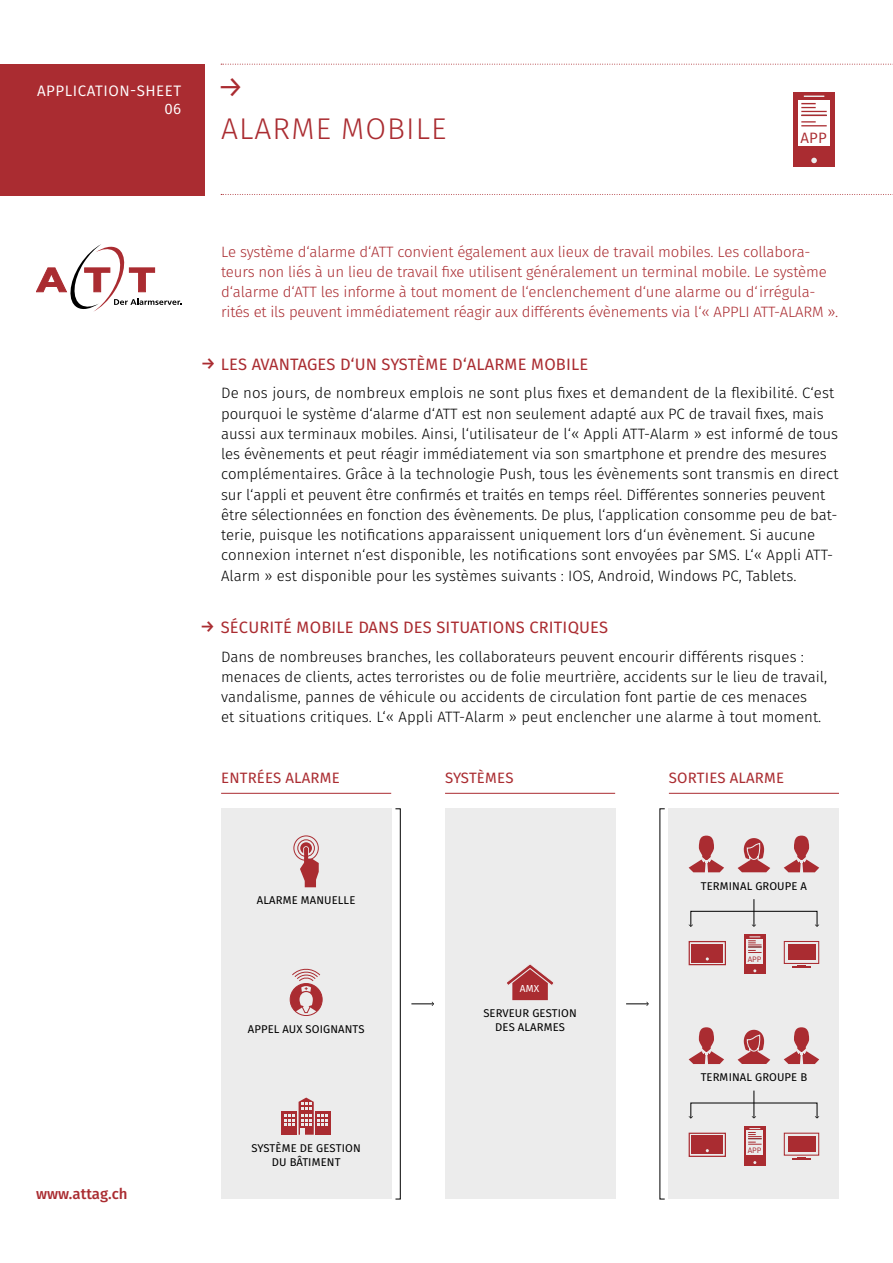
<style>
.page{position:relative;width:893px;height:1263px;background:#fff}
.page>*{position:absolute;margin:0;border:0;box-sizing:border-box;transform-origin:0 0}
.t1{font:300 30px "Fira Sans";letter-spacing:.035em;color:#aa2c31}
.t2{font:30px "Fira Sans";color:#aa2c31}
.t3{font:16.5px "Fira Sans";letter-spacing:.01em;color:#aa2c31}
.t4{font:15.15px/18.1px "Fira Sans";letter-spacing:.035em;color:#fff;text-align:right}
.t5{font:300 15px/20.2px "Fira Sans";color:#000}
.t6{font:300 15px/20.2px "Fira Sans";letter-spacing:-.01em;color:#aa2c31}
.t7{font:15px "Fira Sans";letter-spacing:.01em;color:#aa2c31}
.t8{font:500 15px "Fira Sans";color:#aa2c31}
.t9{font:15px "Fira Sans";color:#aa2c31}
.t10{font:11.25px/13.5px "Fira Sans";letter-spacing:.01em;color:#000;text-align:center}
.t11{font:10.2px "Fira Sans";color:#fff}
.t12{font:7.95px "Fira Sans";letter-spacing:.01em;color:#aa2c31}
.s1{font-weight:500}
</style>
<div class="page">
<svg style="left:221px;top:64px;width:672px;height:1px"></svg>
<svg style="left:221px;top:194px;width:672px;height:1px"></svg>
<svg style="left:411px;top:1002px;width:23px;height:4px"></svg>
<svg style="left:626px;top:1002px;width:23px;height:4px"></svg>
<hr style="left:445px;top:793px;width:170px;height:1px;background:#aa2c31">
<div style="left:445px;top:808px;width:170px;height:391px;background:#ececec"></div>
<div style="left:221px;top:808px;width:170px;height:391px;background:#ececec"></div>
<hr style="left:221px;top:793px;width:170px;height:1px;background:#aa2c31">
<div style="left:395px;top:808px;width:6px;height:391px;border:1px solid #000"></div>
<hr style="left:669px;top:793px;width:170px;height:1px;background:#aa2c31">
<div style="left:669px;top:808px;width:170px;height:391px;background:#ececec"></div>
<svg style="left:507px;top:964px;width:47px;height:36px"></svg>
<div style="left:0;top:64px;width:205px;height:131px;background:#aa2c31"></div>
<svg style="left:36px;top:244px;width:145px;height:68px"></svg>
<svg style="left:784px;top:836px;width:35px;height:37px"></svg>
<svg style="left:689px;top:836px;width:35px;height:37px"></svg>
<svg style="left:738px;top:838px;width:32px;height:34px"></svg>
<div style="left:744px;top:935px;width:22px;height:39px;background:#aa2c31"></div>
<div style="left:746px;top:939px;width:17px;height:24px;background:#ececec"></div>
<svg style="left:748px;top:936px;width:14px;height:17px"></svg>
<svg style="left:792px;top:965px;width:19px;height:3px"></svg>
<div style="left:784px;top:941px;width:35px;height:23px;border:1px solid #aa2c31"></div>
<div style="left:788px;top:944px;width:27px;height:16px;background:#aa2c31"></div>
<div style="left:689px;top:941px;width:37px;height:24px;border:1px solid #aa2c31"></div>
<div style="left:691px;top:944px;width:32px;height:18px;background:#aa2c31"></div>
<svg style="left:752px;top:899px;width:4px;height:26px"></svg>
<div style="left:690px;top:911px;width:127px;height:16px;border:1px solid #000"></div>
<svg style="left:784px;top:1027px;width:35px;height:37px"></svg>
<svg style="left:689px;top:1027px;width:35px;height:37px"></svg>
<svg style="left:738px;top:1030px;width:32px;height:34px"></svg>
<div style="left:744px;top:1126px;width:22px;height:40px;background:#aa2c31"></div>
<div style="left:746px;top:1131px;width:17px;height:24px;background:#ececec"></div>
<svg style="left:748px;top:1128px;width:14px;height:17px"></svg>
<svg style="left:792px;top:1157px;width:19px;height:2px"></svg>
<div style="left:784px;top:1133px;width:35px;height:23px;border:1px solid #aa2c31"></div>
<div style="left:788px;top:1136px;width:27px;height:16px;background:#aa2c31"></div>
<div style="left:689px;top:1133px;width:37px;height:24px;border:1px solid #aa2c31"></div>
<div style="left:691px;top:1136px;width:32px;height:18px;background:#aa2c31"></div>
<svg style="left:752px;top:1090px;width:4px;height:26px"></svg>
<div style="left:793px;top:92px;width:42px;height:74px;background:#aa2c31"></div>
<svg style="left:804px;top:96px;width:20px;height:1px"></svg>
<svg style="left:811px;top:158px;width:6px;height:5px"></svg>
<div style="left:798px;top:100px;width:32px;height:46px;background:#fff"></div>
<svg style="left:801px;top:103px;width:26px;height:23px"></svg>
<div style="left:300px;top:842px;width:12px;height:12px;background:#aa2c31;border-radius:50%"></div>
<svg style="left:300px;top:846px;width:19px;height:41px"></svg>
<div style="left:298px;top:839px;width:17px;height:18px;border:1px solid #aa2c31;border-radius:50%"></div>
<div style="left:294px;top:836px;width:25px;height:25px;border:1px solid #aa2c31;border-radius:50%"></div>
<div style="left:290px;top:983px;width:33px;height:33px;border:1px solid #aa2c31;border-radius:50%"></div>
<svg style="left:291px;top:968px;width:30px;height:47px"></svg>
<div style="left:282px;top:1111px;width:15px;height:24px;background:#aa2c31"></div>
<div style="left:315px;top:1111px;width:16px;height:24px;background:#aa2c31"></div>
<svg style="left:284px;top:1097px;width:44px;height:38px"></svg>
<p class="t4" style="left:37px;top:81px;width:146px">APPLICATION-SHEET<br>06</p>
<h1 class="t2" style="left:217px;top:64px;width:28px">→</h1>
<h1 class="t1" style="left:221px;top:107px;width:227px">ALARME MOBILE</h1>
<p class="t9" style="left:800px;top:127px;width:28px">APP</p>
<p class="t8" style="left:36px;top:1182px;width:93px">www.attag.ch</p>
<p class="t6" style="left:221px;top:241px;width:619px">Le système d‘alarme d‘ATT convient également aux lieux de travail mobiles. Les collabora&shy;teurs non liés à un lieu de travail fixe utilisent généralement un terminal mobile. Le système d‘alarme d‘ATT les informe à tout moment de l‘enclenchement d‘une alarme ou d‘irrégula&shy;rités et ils peuvent immédiatement réagir aux différents évènements via l‘« APPLI ATT-ALARM ».</p>
<p class="t3" style="left:201px;top:351px;width:389px"><span class="s1">→</span> LES AVANTAGES D‘UN SYSTÈME D‘ALARME MOBILE</p>
<p class="t5" style="left:221px;top:383px;width:619px">De nos jours, de nombreux emplois ne sont plus fixes et demandent de la flexibilité. C‘est pourquoi le système d‘alarme d‘ATT est non seulement adapté aux PC de travail fixes, mais aussi aux terminaux mobiles. Ainsi, l‘utilisateur de l‘« Appli ATT-Alarm » est informé de tous les évènements et peut réagir immédiatement via son smartphone et prendre des mesures complémentaires. Grâce à la technologie Push, tous les évènements sont transmis en direct sur l‘appli et peuvent être confirmés et traités en temps réel. Différentes sonneries peuvent être sélectionnées en fonction des évènements. De plus, l‘application consomme peu de bat&shy;terie, puisque les notifications apparaissent uniquement lors d‘un évènement. Si aucune connexion internet n‘est disponible, les notifications sont envoyées par SMS. L‘« Appli ATT-Alarm » est disponible pour les systèmes suivants : IOS, Android, Windows PC, Tablets.</p>
<p class="t3" style="left:200px;top:615px;width:409px"><span class="s1">→</span> SÉCURITÉ MOBILE DANS DES SITUATIONS CRITIQUES</p>
<p class="t5" style="left:221px;top:646px;width:608px">Dans de nombreuses branches, les collaborateurs peuvent encourir différents risques : menaces de clients, actes terroristes ou de folie meurtrière, accidents sur le lieu de travail, vandalisme, pannes de véhicule ou accidents de circulation font partie de ces menaces<br>et situations critiques. L‘« Appli ATT-Alarm » peut enclencher une alarme à tout moment.</p>
<p class="t7" style="left:221px;top:766px;width:120px">ENTRÉES ALARME</p>
<p class="t7" style="left:445px;top:766px;width:70px">SYSTÈMES</p>
<p class="t7" style="left:669px;top:766px;width:117px">SORTIES ALARME</p>
<p class="t10" style="left:257px;top:893px;width:100px">ALARME MANUELLE</p>
<p class="t10" style="left:248px;top:1022px;width:118px">APPEL AUX SOIGNANTS</p>
<p class="t10" style="left:252px;top:1141px;width:111px">SYSTÈME DE GESTION<br>DU BÂTIMENT</p>
<p class="t11" style="left:520px;top:981px;width:21px">AMX</p>
<p class="t10" style="left:483px;top:1006px;width:95px">SERVEUR GESTION<br>DES ALARMES</p>
<p class="t10" style="left:701px;top:879px;width:108px">TERMINAL GROUPE A</p>
<p class="t12" style="left:748px;top:953px;width:15px">APP</p>
<p class="t10" style="left:701px;top:1070px;width:108px">TERMINAL GROUPE B</p>
<p class="t12" style="left:748px;top:1145px;width:15px">APP</p>
</div>
